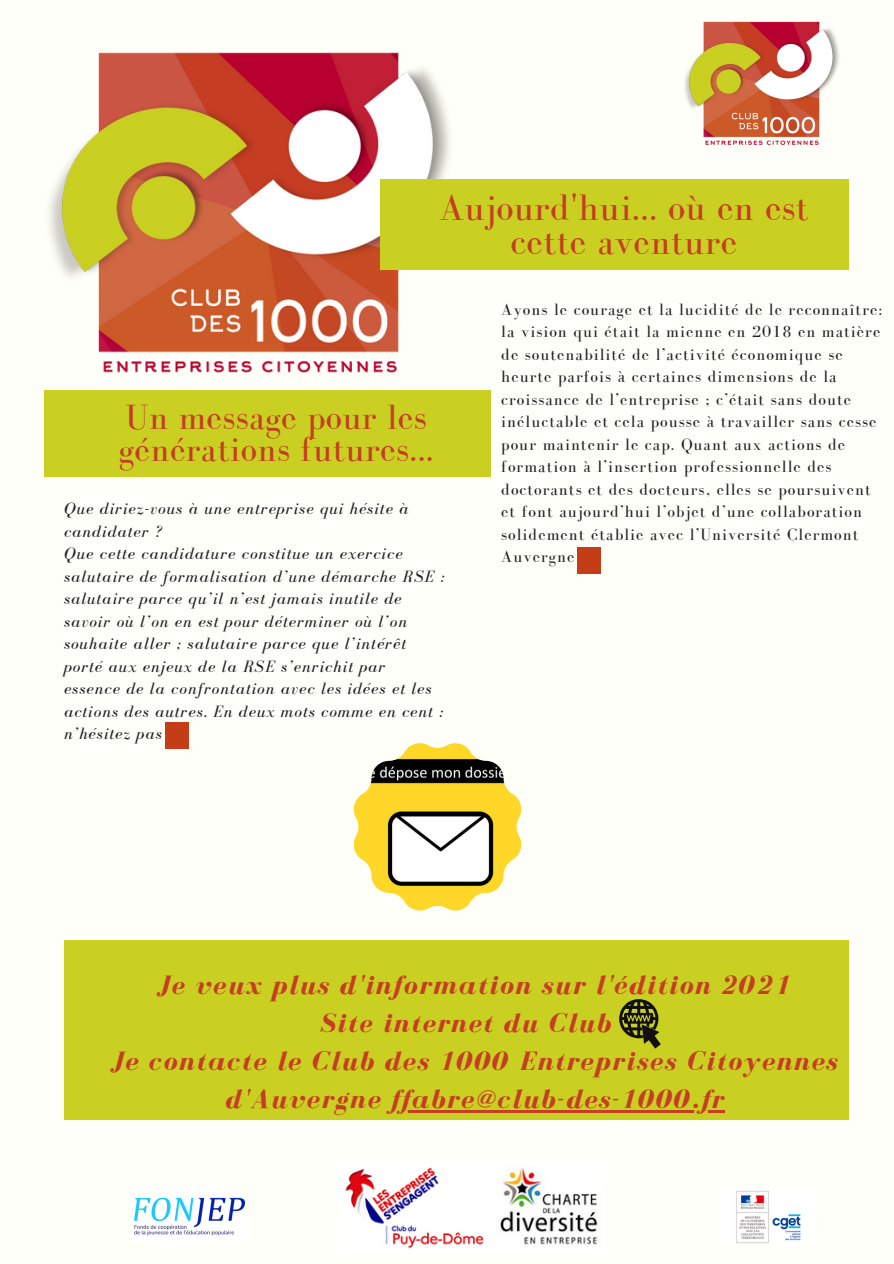
<style>
.page{position:relative;width:894px;height:1264px;background:#fff}
.page>*{position:absolute;margin:0;border:0;box-sizing:border-box;transform-origin:0 0}
.t1{font:37.95px/33.8px "Bodoni FLF";letter-spacing:.01em;color:#c53d23;text-align:center}
.t2{font:36.15px/32.1px "Bodoni FLF";letter-spacing:.01em;color:#c53d23}
.t3{font:italic 700 27.3px/38.2px "Bodoni FLF";letter-spacing:.06em;color:#c53d23;text-align:center}
.t4{font:16.8px/22.5px "Bodoni FLF";letter-spacing:.06em;color:#222}
.t5{font:italic 16.8px/22.5px "Bodoni FLF";letter-spacing:.06em;color:#222}
</style>
<div class="page">
<div style="left:0;top:0;width:893px;height:1263px;background:#fffff9"></div>
<div style="left:44px;top:390px;width:446px;height:86px;background:#cad022"></div>
<img style="left:49px;top:52px;width:407px;height:321px">
<img style="left:684px;top:21px;width:155px;height:124px">
<div style="left:380px;top:180px;width:468px;height:90px;background:#cad022"></div>
<img style="left:353px;top:743px;width:168px;height:167px">
<img style="left:165px;top:722px;width:24px;height:26px">
<img style="left:577px;top:548px;width:23px;height:26px">
<div style="left:64px;top:940px;width:784px;height:179px;background:#cad022"></div>
<img style="left:135px;top:1197px;width:109px;height:39px">
<img style="left:736px;top:1190px;width:65px;height:53px">
<img style="left:345px;top:1167px;width:253px;height:82px">
<svg style="left:619px;top:999px;width:41px;height:49px"></svg>
<hr style="left:391px;top:1110px;width:333px;height:2px;background:#c53d23">
<p class="t1" style="left:439px;top:191px;width:371px">Aujourd'hui... où en est cette aventure</p>
<p class="t2" style="left:119px;top:401px;width:316px">Un message pour les générations futures...</p>
<p class="t5" style="left:64px;top:497px;width:346px">Que diriez-vous à une entreprise qui hésite à candidater ?</p>
<p class="t5" style="left:64px;top:542px;width:382px">Que cette candidature constitue un exercice salutaire de formalisation d’une démarche RSE : salutaire parce qu’il n’est jamais inutile de savoir où l’on en est pour déterminer où l’on souhaite aller ; salutaire parce que l’intérêt porté aux enjeux de la RSE s’enrichit par essence de la confrontation avec les idées et les actions des autres. En deux mots comme en cent : n’hésitez pas</p>
<p class="t4" style="left:501px;top:297px;width:382px">Ayons le courage et la lucidité de le reconnaître: la vision qui était la mienne en 2018 en matière de soutenabilité de l’activité économique se heurte parfois à certaines dimensions de la croissance de l’entreprise ; c’était sans doute inéluctable et cela pousse à travailler sans cesse pour maintenir le cap. Quant aux actions de formation à l’insertion professionnelle des doctorants et des docteurs, elles se poursuivent et font aujourd’hui l’objet d’une collaboration solidement établie avec l’Université Clermont Auvergne</p>
<p class="t3" style="left:157px;top:965px;width:634px">Je veux plus d'information sur l'édition 2021</p>
<p class="t3" style="left:320px;top:1003px;width:292px">Site internet du Club</p>
<p class="t3" style="left:111px;top:1042px;width:727px">Je contacte le Club des 1000 Entreprises Citoyennes d'Auvergne ffabre@club-des-1000.fr</p>
</div>
